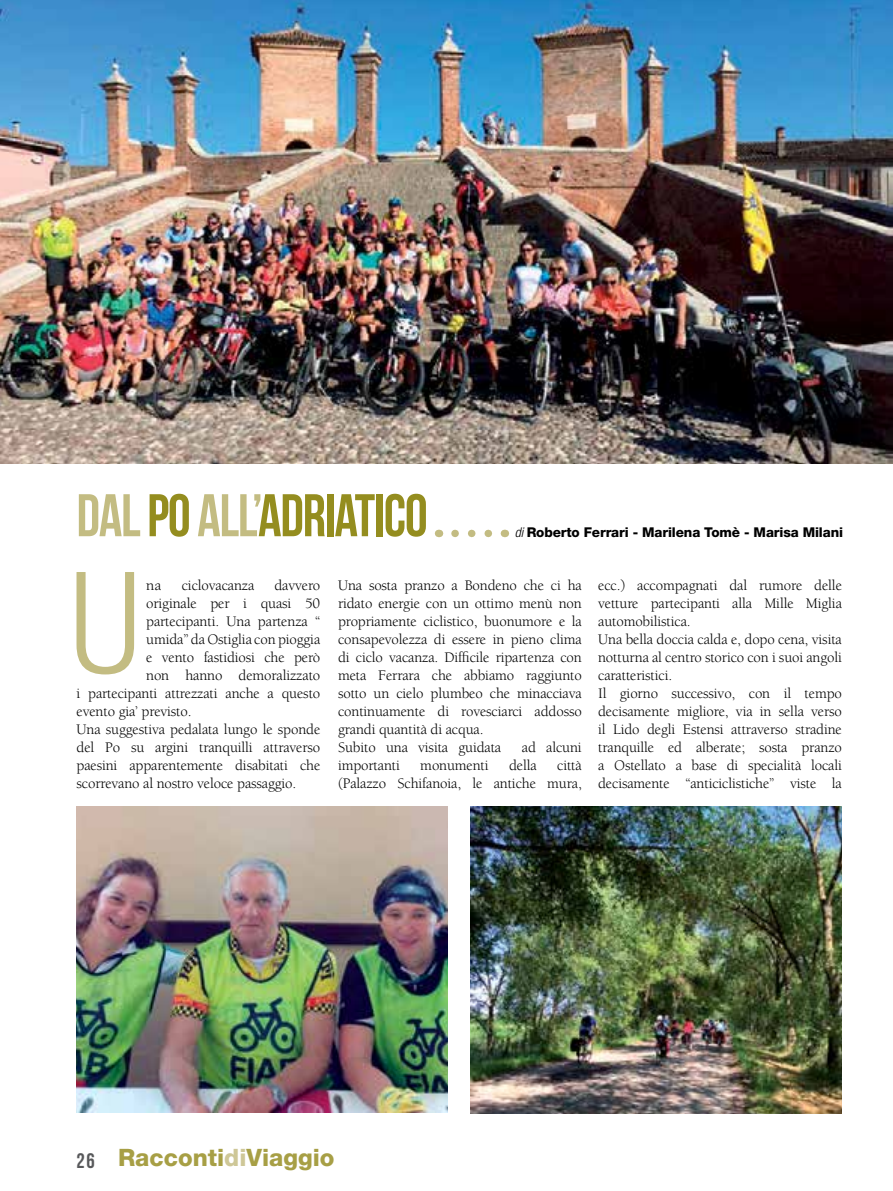
<style>
.page{position:relative;width:893px;height:1191px;background:#fff}
.page>*{position:absolute;margin:0;border:0;box-sizing:border-box;transform-origin:0 0}
.t1{font:300 condensed 141px "Helvetica Neue LT Std";color:#c3bc82}
.t2{font:60px "Bebas Neue";letter-spacing:-.02em;color:#948d1f;scale:.96 1}
.t3{font:800 24px "Helvetica Neue LT Std";color:#a79f45}
.t4{font:15px/18px "Berkeley Std";letter-spacing:-.01em;color:#000}
.t5{font:800 13.5px "Helvetica Neue LT Std";letter-spacing:-.01em;color:#000}
.s1{color:#c3bc82}
.s2{font-weight:300;font-style:italic;font-stretch:condensed}
.s3{font-family:"Bebas Neue";font-weight:400;font-size:21px;color:#58595b}
.s4{color:#cec797}
</style>
<div class="page">
<img style="left:0;top:0;width:893px;height:464px">
<img style="left:77px;top:806px;width:371px;height:306px">
<img style="left:471px;top:806px;width:371px;height:307px">
<svg style="left:455px;top:529px;width:37px;height:8px"></svg>
<h2 class="t2" style="left:77px;top:482px;width:367px"><span class="s1">DAL</span> PO <span class="s1">ALL’</span>ADRIATICO</h2>
<p class="t5" style="left:515px;top:524px;width:330px"><span class="s2">di</span> Roberto Ferrari - Marilena Tomè - Marisa Milani</p>
<h1 class="t1" style="left:70px;top:542px;width:72px">U</h1>
<p class="t4" style="left:146px;top:577px;width:17px">na</p>
<p class="t4" style="left:182px;top:577px;width:74px">ciclovacanza</p>
<p class="t4" style="left:274px;top:577px;width:47px">davvero</p>
<p class="t4" style="left:146px;top:595px;width:176px">originale per i quasi 50</p>
<p class="t4" style="left:146px;top:613px;width:176px">partecipanti. Una partenza “</p>
<p class="t4" style="left:146px;top:631px;width:176px">umida” da Ostiglia con pioggia</p>
<p class="t4" style="left:146px;top:649px;width:176px">e vento fastidiosi che però</p>
<p class="t4" style="left:146px;top:667px;width:176px">non hanno demoralizzato</p>
<p class="t4" style="left:77px;top:685px;width:245px">i partecipanti attrezzati anche a questo</p>
<p class="t4" style="left:77px;top:703px;width:117px">evento gia’ previsto.</p>
<p class="t4" style="left:77px;top:721px;width:245px">Una suggestiva pedalata lungo le sponde</p>
<p class="t4" style="left:77px;top:739px;width:245px">del Po su argini tranquilli attraverso</p>
<p class="t4" style="left:77px;top:757px;width:245px">paesini apparentemente disabitati che</p>
<p class="t4" style="left:77px;top:775px;width:221px">scorrevano al nostro veloce passaggio.</p>
<p class="t4" style="left:338px;top:577px;width:245px">Una sosta pranzo a Bondeno che ci ha ridato energie con un ottimo menù non propriamente ciclistico, buonumore e la consapevolezza di essere in pieno clima di ciclo vacanza. Difficile ripartenza con meta Ferrara che abbiamo raggiunto sotto un cielo plumbeo che minacciava continuamente di rovesciarci addosso grandi quantità di acqua.<br>Subito una visita guidata</p>
<p class="t4" style="left:522px;top:739px;width:61px">ad alcuni</p>
<p class="t4" style="left:338px;top:757px;width:63px">importanti</p>
<p class="t4" style="left:420px;top:757px;width:70px">monumenti</p>
<p class="t4" style="left:509px;top:757px;width:29px">della</p>
<p class="t4" style="left:338px;top:757px;width:245px;text-align:right">città<br>(Palazzo Schifanoia, le antiche mura,</p>
<p class="t4" style="left:598px;top:577px;width:245px">ecc.) accompagnati dal rumore delle vetture partecipanti alla Mille Miglia automobilistica.<br>Una bella doccia calda e, dopo cena, visita notturna al centro storico con i suoi angoli caratteristici.<br>Il giorno successivo, con il tempo decisamente migliore, via in sella verso il Lido degli Estensi attraverso stradine tranquille ed alberate; sosta pranzo a Ostellato a base di specialità locali decisamente “anticiclistiche” viste la</p>
<h3 class="t3" style="left:77px;top:1143px;width:259px"><span class="s3">26</span> Racconti<span class="s4">di</span>Viaggio</h3>
</div>
